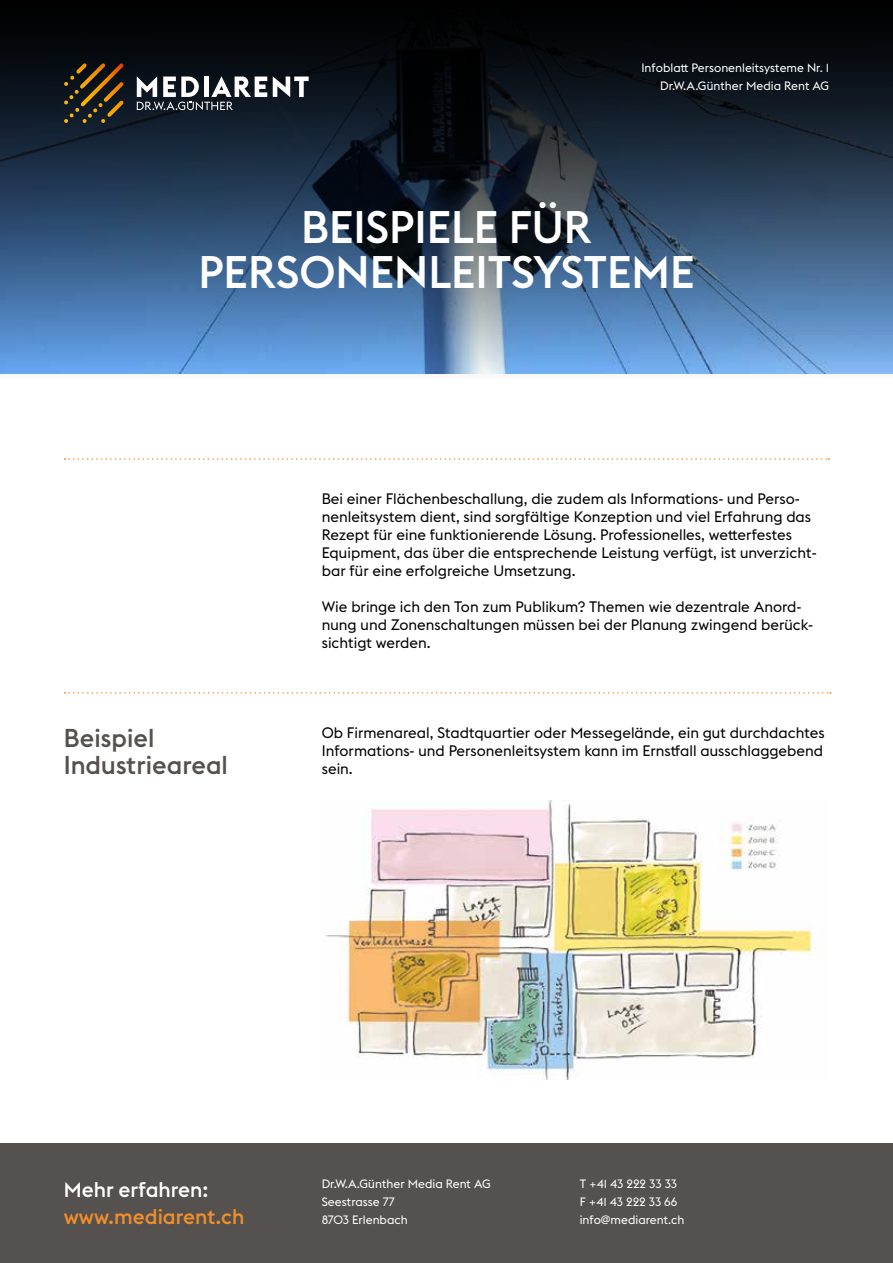
<style>
.page{position:relative;width:893px;height:1263px;background:#fff}
.page>*{position:absolute;margin:0;border:0;box-sizing:border-box;transform-origin:0 0}
.t1{font:500 45px/45px "Euclid Flex";color:#fff;text-align:center}
.t2{font:500 25.5px/27px "Euclid Flex";color:#55514e}
.t3{font:500 21px "Euclid Flex";color:#f08e2c}
.t4{font:500 21px "Euclid Flex";color:#fff}
.t5{font:15px/18px "Euclid Flex";color:#000}
.t6{font:12px/18px "Euclid Flex";color:#fff}
</style>
<div class="page">
<svg style="left:0;top:0;width:893px;height:374px;background:#2b425c"></svg>
<svg style="left:64px;top:63px;width:60px;height:60px;background:#3b2f19"></svg>
<svg style="left:273px;top:76px;width:36px;height:21px"></svg>
<svg style="left:137px;top:76px;width:130px;height:34px"></svg>
<div style="left:0;top:1143px;width:893px;height:120px;background:#55514e"></div>
<svg style="left:65px;top:692px;width:766px;height:2px"></svg>
<svg style="left:65px;top:458px;width:764px;height:2px"></svg>
<img style="left:325px;top:801px;width:497px;height:279px">
<p class="t6" style="left:641px;top:59px;width:189px;text-align:right">Infoblatt Personenleitsysteme Nr. 1<br>Dr.W.A.Günther Media Rent AG</p>
<h1 class="t1" style="left:198px;top:205px;width:497px">BEISPIELE FÜR<br>PERSONENLEITSYSTEME</h1>
<h2 class="t2" style="left:64px;top:725px;width:166px">Beispiel<br>Industrieareal</h2>
<p class="t5" style="left:322px;top:490px;width:496px">Bei einer Flächenbeschallung, die zudem als Informations- und Perso&shy;nenleitsystem dient, sind sorgfältige Konzeption und viel Erfahrung das Rezept für eine funktionierende Lösung. Professionelles, wetterfestes Equipment, das über die entsprechende Leistung verfügt, ist unverzicht&shy;bar für eine erfolgreiche Umsetzung.</p>
<p class="t5" style="left:322px;top:598px;width:493px">Wie bringe ich den Ton zum Publikum? Themen wie dezentrale Anord&shy;nung und Zonenschaltungen müssen bei der Planung zwingend berück&shy;sichtigt werden.</p>
<p class="t5" style="left:322px;top:724px;width:505px;text-align:justify">Ob Firmenareal, Stadtquartier oder Messegelände, ein gut durchdachtes Informations- und Personenleitsystem kann im Ernstfall ausschlaggebend sein.</p>
<h3 class="t4" style="left:64px;top:1177px;width:146px">Mehr erfahren:</h3>
<h3 class="t3" style="left:64px;top:1204px;width:182px">www.mediarent.ch</h3>
<p class="t6" style="left:322px;top:1175px;width:171px">Dr.W.A.Günther Media Rent AG<br>Seestrasse 77<br>8703 Erlenbach</p>
<p class="t6" style="left:580px;top:1175px;width:106px">T +41 43 222 33 33<br>F +41 43 222 33 66 info@mediarent.ch</p>
</div>
